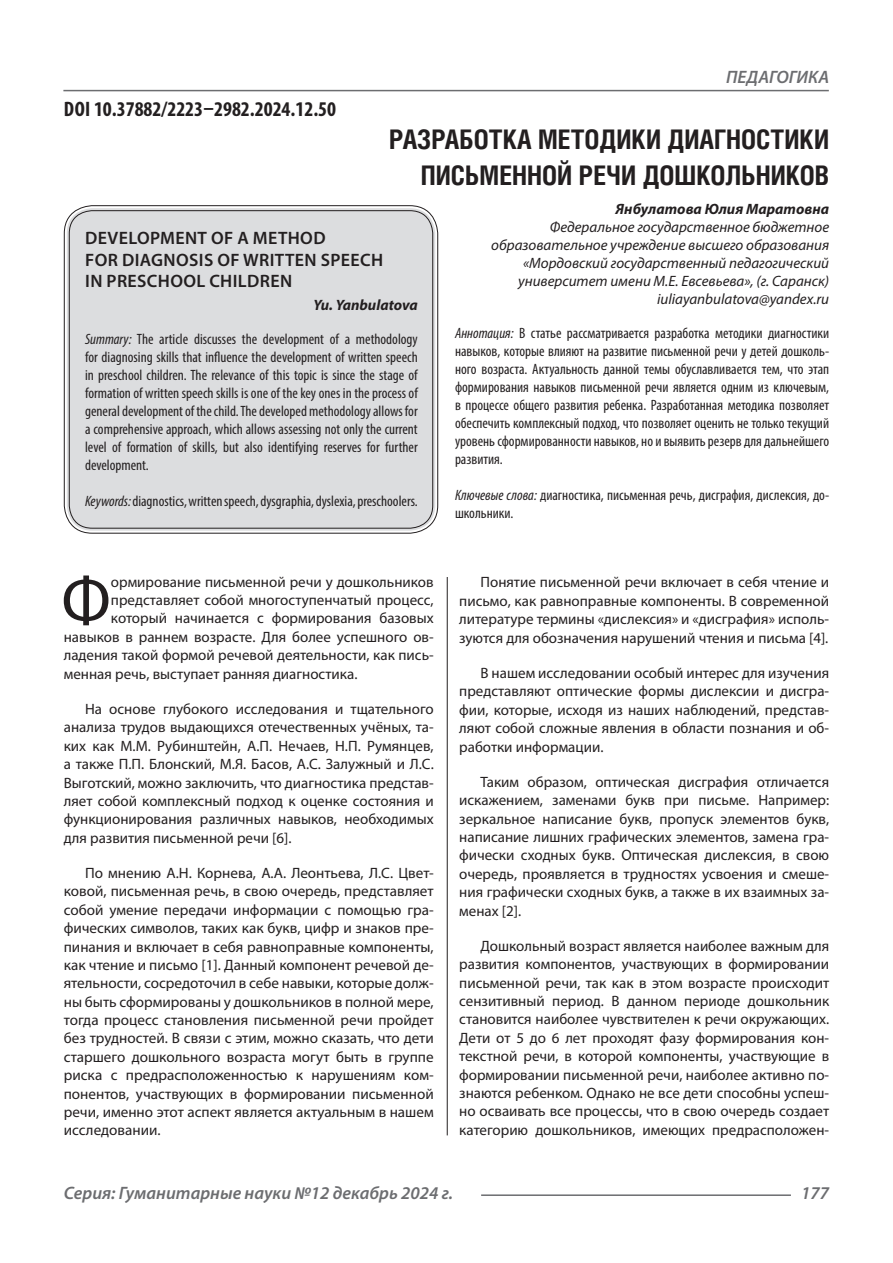
<style>
.page{position:relative;width:893px;height:1263px;background:#fff}
.page>*{position:absolute;margin:0;border:0;box-sizing:border-box;transform-origin:0 0}
.Статья_текст_первый{font:68.4px "Myriad Pro";color:#231f20}
.Статья_название{font:700 27px "Helios Cond C";color:#231f20}
.ДОИ{font:700 condensed 21px "Myriad Pro";color:#231f20}
.Статья_название_англ{font:600 18px "Myriad Pro";letter-spacing:.02em;color:#231f20}
.t1{font:italic 600 18px "Myriad Pro";color:#6c6d70}
.Статья_текст{font:15px/18.5px "Myriad Pro";color:#231f20;text-align:justify}
.Статья_аннотация_тек{font:condensed 15px/18px "Myriad Pro";color:#231f20;text-align:justify}
.Статья_аннотация_анг{font:condensed 15px/18px "Myriad Pro";color:#231f20;text-align:justify}
.Статья_текст_первый-2{font:15px "Myriad Pro";color:#231f20}
.Статья_автор_инфо{font:italic 15px/18px "Myriad Pro";color:#231f20;text-align:right}
.Статья_автор_фио_рус{font:italic 700 15px "Myriad Pro";color:#231f20}
.Статья_автор_англ{font:italic 700 15px "Myriad Pro";color:#231f20}
.s1{font-style:italic}
</style>
<div class="page">
<hr style="left:447px;top:128px;width:1px;height:1007px;background:#231f20">
<hr style="left:63px;top:90px;width:766px;height:1px;background:#6c6d70">
<hr style="left:481px;top:1194px;width:310px;height:2px;background:#6c6d70">
<div style="left:67px;top:208px;width:368px;height:323px;background:#dcdddf;border-radius:26px"></div>
<div style="left:64px;top:205px;width:374px;height:329px;border:1px solid #231f20;border-radius:28px"></div>
<div style="left:69px;top:210px;width:364px;height:319px;border:1px solid #231f20;border-radius:23px"></div>
<p class="ДОИ" style="left:64px;top:96px;width:274px">DOI 10.37882/2223–2982.2024.12.50</p>
<p class="t1" style="left:726px;top:66px;width:104px">ПЕДАГОГИКА</p>
<p class="Статья_название" style="left:389px;top:124px;width:441px">РАЗРАБОТКА МЕТОДИКИ ДИАГНОСТИКИ</p>
<p class="Статья_название" style="left:421px;top:160px;width:410px">ПИСЬМЕННОЙ РЕЧИ ДОШКОЛЬНИКОВ</p>
<p class="Статья_автор_фио_рус" style="left:616px;top:199px;width:215px">Янбулатова Юлия Маратовна</p>
<p class="Статья_автор_инфо" style="left:491px;top:218px;width:339px">Федеральное государственное бюджетное образовательное учреждение высшего образования «Мордовский государственный педагогический университет имени М.Е. Евсевьева», (г. Саранск)</p>
<p class="Статья_автор_инфо" style="left:657px;top:290px;width:174px">iuliayanbulatova@yandex.ru</p>
<p class="Статья_аннотация_тек" style="left:455px;top:323px;width:376px"><span class="s1">Аннотация:</span> В статье рассматривается разработка методики диагностики навыков, которые влияют на развитие письменной речи у детей дошколь&shy;ного возраста. Актуальность данной темы обуславливается тем, что этап формирования навыков письменной речи является одним из ключевым, в процессе общего развития ребенка. Разработанная методика позволяет обеспечить комплексный подход, что позволяет оценить не только текущий уровень сформированности навыков, но и выявить резерв для дальнейшего развития.</p>
<p class="Статья_аннотация_тек" style="left:455px;top:485px;width:376px"><span class="s1">Ключевые слова:</span> диагностика, письменная речь, дисграфия, дислексия, до&shy;школьники.</p>
<p class="Статья_название_англ" style="left:85px;top:226px;width:242px">DEVELOPMENT OF A METHOD</p>
<p class="Статья_название_англ" style="left:85px;top:248px;width:300px">FOR DIAGNOSIS OF WRITTEN SPEECH</p>
<p class="Статья_название_англ" style="left:85px;top:270px;width:208px">IN PRESCHOOL CHILDREN</p>
<p class="Статья_автор_англ" style="left:313px;top:295px;width:106px">Yu. Yanbulatova</p>
<p class="Статья_аннотация_анг" style="left:85px;top:330px;width:334px"><span class="s1">Summary:</span> The article discusses the development of a methodology for diagnosing skills that influence the development of written speech in preschool children. The relevance of this topic is since the stage of formation of written speech skills is one of the key ones in the process of general development of the child. The developed methodology allows for a comprehensive approach, which allows assessing not only the current level of formation of skills, but also identifying reserves for further development.</p>
<p class="Статья_аннотация_анг" style="left:85px;top:492px;width:334px"><span class="s1">Keywords:</span> diagnostics, written speech, dysgraphia, dyslexia, preschoolers.</p>
<p class="Статья_текст_первый" style="left:61px;top:558px;width:51px">Ф</p>
<p class="Статья_текст_первый-2" style="left:111px;top:573px;width:324px">ормирование письменной речи у дошкольников</p>
<p class="Статья_текст_первый-2" style="left:111px;top:591px;width:324px">представляет собой многоступенчатый процесс,</p>
<p class="Статья_текст_первый-2" style="left:111px;top:609px;width:324px">который начинается с формирования базовых</p>
<p class="Статья_текст_первый-2" style="left:64px;top:627px;width:371px">навыков в раннем возрасте. Для более успешного ов-</p>
<p class="Статья_текст_первый-2" style="left:64px;top:646px;width:371px">ладения такой формой речевой деятельности, как пись-</p>
<p class="Статья_текст_первый-2" style="left:64px;top:664px;width:295px">менная речь, выступает ранняя диагностика.</p>
<p class="Статья_текст" style="left:64px;top:699px;width:371px;text-indent:21px">На основе глубокого исследования и тщательного анализа трудов выдающихся отечественных учёных, та&shy;ких как М.М. Рубинштейн, А.П. Нечаев, Н.П. Румянцев, а также П.П. Блонский, М.Я. Басов, А.С. Залужный и Л.С.<br>Выготский, можно заключить, что диагностика представ&shy;ляет собой комплексный подход к оценке состояния и функционирования различных навыков, необходимых для развития письменной речи [6].</p>
<p class="Статья_текст" style="left:64px;top:863px;width:371px;text-indent:21px">По мнению А.Н. Корнева, А.А. Леонтьева, Л.С. Цвет&shy;ковой, письменная речь, в свою очередь, представляет собой умение передачи информации с помощью гра&shy;фических символов, таких как букв, цифр и знаков пре&shy;пинания и включает в себя равноправные компоненты, как чтение и письмо [1]. Данный компонент речевой де&shy;ятельности, сосредоточил в себе навыки, которые долж&shy;ны быть сформированы у дошкольников в полной мере, тогда процесс становления письменной речи пройдет без трудностей. В связи с этим, можно сказать, что дети старшего дошкольного возраста могут быть в группе риска с предрасположенностью к нарушениям ком&shy;понентов, участвующих в формировании письменной речи, именно этот аспект является актуальным в нашем исследовании.</p>
<p class="Статья_текст" style="left:459px;top:573px;width:371px;text-indent:21px">Понятие письменной речи включает в себя чтение и письмо, как равноправные компоненты. В современной литературе термины «дислексия» и «дисграфия» исполь&shy;зуются для обозначения нарушений чтения и письма [4].</p>
<p class="Статья_текст" style="left:459px;top:663px;width:371px;text-indent:21px">В нашем исследовании особый интерес для изучения представляют оптические формы дислексии и дисгра&shy;фии, которые, исходя из наших наблюдений, представ&shy;ляют собой сложные явления в области познания и об&shy;работки информации.</p>
<p class="Статья_текст" style="left:459px;top:772px;width:371px;text-indent:21px">Таким образом, оптическая дисграфия отличается искажением, заменами букв при письме. Например: зеркальное написание букв, пропуск элементов букв, написание лишних графических элементов, замена гра&shy;фически сходных букв. Оптическая дислексия, в свою очередь, проявляется в трудностях усвоения и смеше&shy;ния графически сходных букв, а также в их взаимных за&shy;менах [2].</p>
<p class="Статья_текст" style="left:459px;top:936px;width:371px;text-indent:21px">Дошкольный возраст является наиболее важным для развития компонентов, участвующих в формировании письменной речи, так как в этом возрасте происходит сензитивный период. В данном периоде дошкольник становится наиболее чувствителен к речи окружающих.<br>Дети от 5 до 6 лет проходят фазу формирования кон&shy;текстной речи, в которой компоненты, участвующие в формировании письменной речи, наиболее активно по&shy;знаются ребенком. Однако не все дети способны успеш&shy;но осваивать все процессы, что в свою очередь создает категорию дошкольников, имеющих предрасположен-</p>
<p class="t1" style="left:64px;top:1182px;width:391px">Серия: Гуманитарные науки №12 декабрь 2024 г.</p>
<p class="t1" style="left:801px;top:1182px;width:30px">177</p>
</div>
